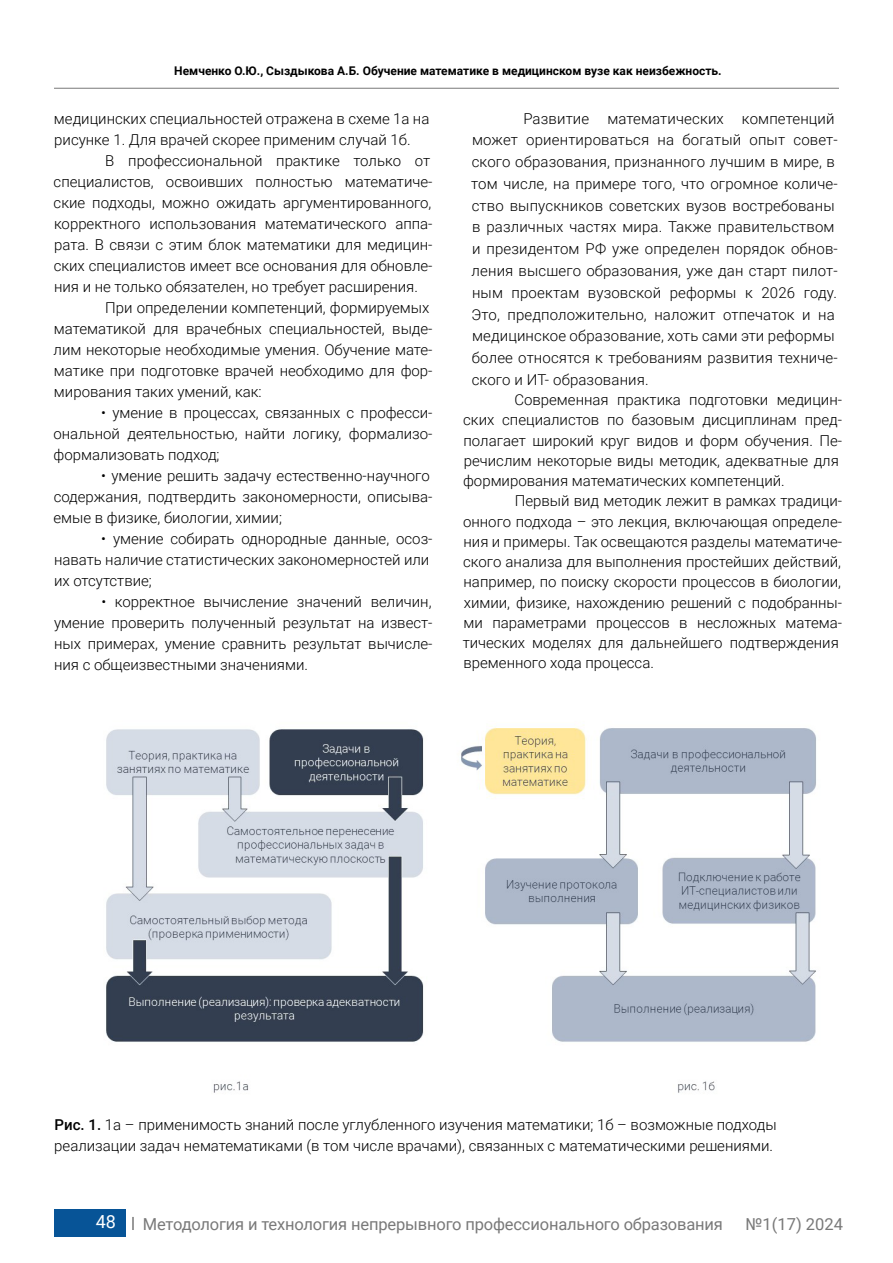
<style>
.page{position:relative;width:893px;height:1263px;background:#fff}
.page>*{position:absolute;margin:0;border:0;box-sizing:border-box;transform-origin:0 0}
.t1{font:18px "Roboto";color:#fff}
.t2{font:16.5px "Roboto";letter-spacing:-.01em;color:#797979}
.t3{font:300 15px/21.8px "Roboto";color:#000}
.t4{font:700 12px "Roboto";color:#000}
.s1{font-weight:500}
</style>
<div class="page">
<img style="left:106px;top:726px;width:711px;height:367px">
<hr style="left:54px;top:88px;width:785px;height:1px;background:#797979">
<div style="left:54px;top:1209px;width:72px;height:27px;background:#075497"></div>
<svg style="left:132px;top:1217px;width:2px;height:13px"></svg>
<p class="t4" style="left:174px;top:63px;width:549px">Немченко О.Ю., Сыздыкова А.Б. Обучение математике в медицинском вузе как неизбежность.</p>
<p class="t3" style="left:54px;top:107px;width:377px;line-height:21px">медицинских специальностей отражена в схеме 1а на рисунке 1. Для врачей скорее применим случай 1б.</p>
<p class="t3" style="left:105px;top:149px;width:326px">В профессиональной практике только от</p>
<p class="t3" style="left:54px;top:170px;width:380px">специалистов, освоивших полностью математиче-</p>
<p class="t3" style="left:54px;top:191px;width:379px">ские подходы, можно ожидать аргументированного,</p>
<p class="t3" style="left:54px;top:212px;width:380px">корректного использования математического аппа-</p>
<p class="t3" style="left:54px;top:233px;width:380px">рата. В связи с этим блок математики для медицин-</p>
<p class="t3" style="left:54px;top:254px;width:380px">ских специалистов имеет все основания для обновле-</p>
<p class="t3" style="left:54px;top:275px;width:365px">ния и не только обязателен, но требует расширения.</p>
<p class="t3" style="left:105px;top:296px;width:326px">При определении компетенций, формируемых</p>
<p class="t3" style="left:54px;top:317px;width:380px">математикой для врачебных специальностей, выде-</p>
<p class="t3" style="left:54px;top:338px;width:380px">лим некоторые необходимые умения. Обучение мате-</p>
<p class="t3" style="left:54px;top:359px;width:380px">матике при подготовке врачей необходимо для фор-</p>
<p class="t3" style="left:54px;top:380px;width:209px">мирования таких умений, как:</p>
<p class="t3" style="left:53px;top:401px;width:381px;line-height:21px;text-align:justify;text-indent:48px">• умение в процессах, связанных с професси&shy;ональной деятельностью, найти логику, формализо&shy;формализовать подход;</p>
<p class="t3" style="left:53px;top:464px;width:381px;line-height:21px;text-indent:48px">• умение решить задачу естественно-научного содержания, подтвердить закономерности, описыва&shy;емые в физике, биологии, химии;</p>
<p class="t3" style="left:54px;top:527px;width:380px;line-height:21px;text-indent:47px">• умение собирать однородные данные, осоз&shy;навать наличие статистических закономерностей или их отсутствие;</p>
<p class="t3" style="left:54px;top:590px;width:380px;line-height:21px;text-align:justify;text-indent:47px">• корректное вычисление значений величин, умение проверить полученный результат на извест&shy;ных примерах, умение сравнить результат вычисле&shy;ния с общеизвестными значениями.</p>
<p class="t3" style="left:471px;top:107px;width:368px;text-indent:52px">Развитие математических компетенций может ориентироваться на богатый опыт совет&shy;ского образования, признанного лучшим в мире, в том числе, на примере того, что огромное количе&shy;ство выпускников советских вузов востребованы в различных частях мира. Также правительством и президентом РФ уже определен порядок обнов&shy;ления высшего образования, уже дан старт пилот&shy;ным проектам вузовской реформы к 2026 году.<br>Это, предположительно, наложит отпечаток и на медицинское образование, хоть сами эти реформы более относятся к требованиям развития техниче&shy;ского и ИТ- образования.</p>
<p class="t3" style="left:463px;top:389px;width:380px;line-height:20.2px;text-indent:51px">Современная практика подготовки медицин&shy;ских специалистов по базовым дисциплинам пред&shy;полагает широкий круг видов и форм обучения. Пе&shy;речислим некоторые виды методик, адекватные для формирования математических компетенций.</p>
<p class="t3" style="left:463px;top:490px;width:381px;line-height:20.2px;text-indent:52px">Первый вид методик лежит в рамках традици&shy;онного подхода – это лекция, включающая определе&shy;ния и примеры. Так освещаются разделы математиче&shy;ского анализа для выполнения простейших действий, например, по поиску скорости процессов в биологии, химии, физике, нахождению решений с подобранны&shy;ми параметрами процессов в несложных матема&shy;тических моделях для дальнейшего подтверждения временного хода процесса.</p>
<p class="t3" style="left:54px;top:1114px;width:724px;line-height:21px"><span class="s1">Рис. 1.</span> 1а – применимость знаний после углубленного изучения математики; 1б – возможные подходы реализации задач нематематиками (в том числе врачами), связанных с математическими решениями.</p>
<p class="t1" style="left:96px;top:1209px;width:22px">48</p>
<p class="t2" style="left:143px;top:1212px;width:582px">Методология и технология непрерывного профессионального образования</p>
<p class="t2" style="left:746px;top:1212px;width:99px">№1(17) 2024</p>
</div>
